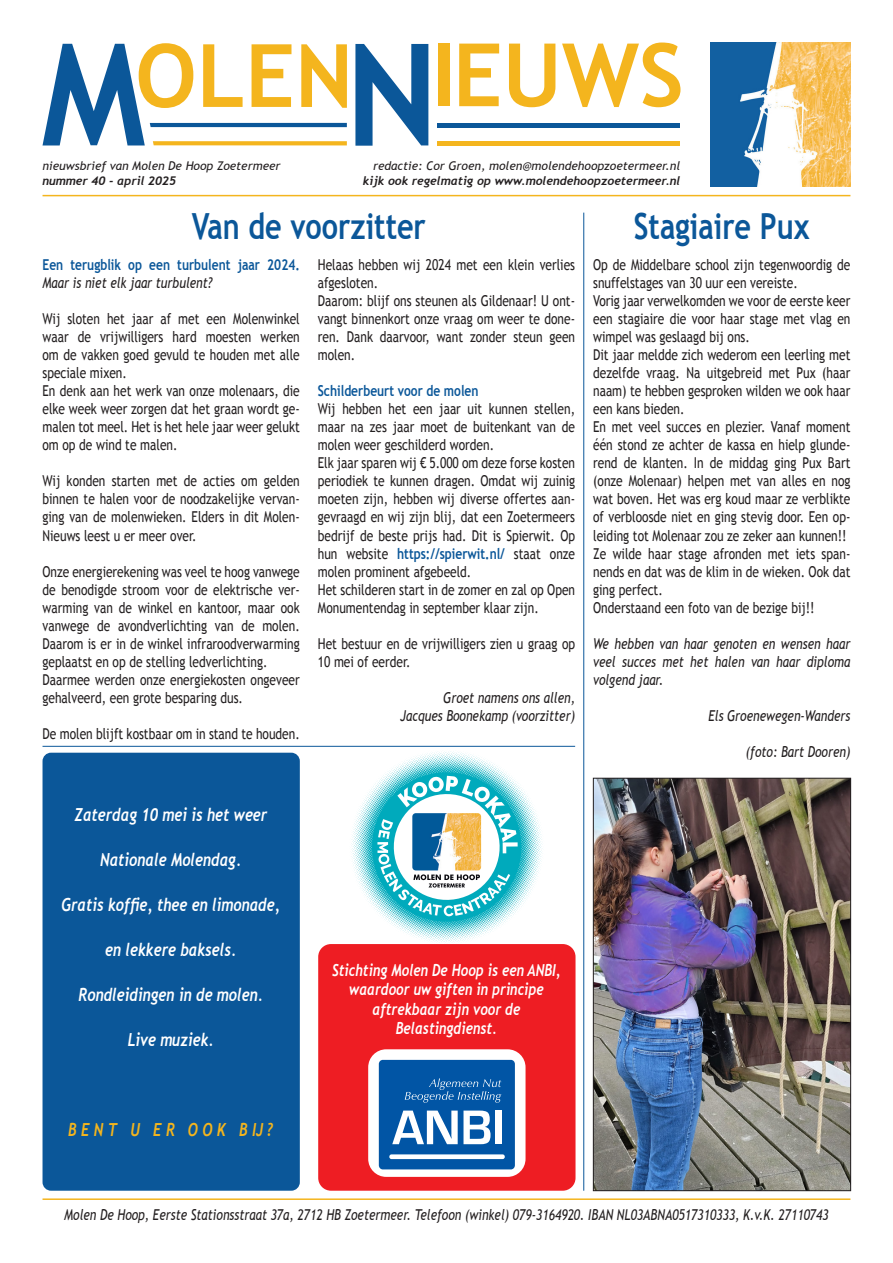
<style>
.page{position:relative;width:893px;height:1263px;background:#fff}
.page>*{position:absolute;margin:0;border:0;box-sizing:border-box;transform-origin:0 0}
.t1{font:700 36px "Trebuchet MS";color:#0b5799;scale:.8 1}
.t2{font:italic 700 18px "Trebuchet";color:#fff;scale:.8 1}
.t3{font:italic 700 18px "Trebuchet";color:#f4b51e;scale:.8 1}
.t4{font:italic 700 16.5px/19.5px "Trebuchet";color:#fff;text-align:center;scale:.8 1}
.t5{font:15px/18px "Trebuchet MS";color:#231f20;scale:.8 1}
.t6{font:italic 15px/18px "Trebuchet MS";color:#231f20;text-align:justify;scale:.8 1}
.t7{font:700 15px "Trebuchet MS";color:#0b5799;scale:.8 1}
.t8{font:italic 12px "Trebuchet MS";color:#231f20}
.t9{font:italic 700 12px "Trebuchet";color:#231f20}
.s1{font-weight:700;color:#0b5799}
</style>
<div class="page">
<img style="left:710px;top:43px;width:140px;height:143px">
<svg style="left:355px;top:44px;width:73px;height:102px"></svg>
<div style="left:438px;top:44px;width:11px;height:62px;background:#f4b51e"></div>
<svg style="left:459px;top:44px;width:40px;height:62px"></svg>
<svg style="left:509px;top:44px;width:46px;height:63px"></svg>
<svg style="left:562px;top:43px;width:118px;height:64px"></svg>
<svg style="left:43px;top:43px;width:304px;height:102px"></svg>
<hr style="left:438px;top:123px;width:242px;height:4px;background:#0b5799">
<hr style="left:438px;top:141px;width:242px;height:4px;background:#f4b51e">
<hr style="left:43px;top:195px;width:807px;height:1px;background:#f4b51e">
<hr style="left:583px;top:213px;width:1px;height:978px;background:#0b5799">
<hr style="left:43px;top:1198px;width:807px;height:2px;background:#f4b51e">
<img style="left:595px;top:780px;width:254px;height:409px">
<div style="left:593px;top:778px;width:258px;height:413px;border:1px solid #231f20"></div>
<hr style="left:43px;top:746px;width:532px;height:1px;background:#0b5799">
<div style="left:43px;top:753px;width:257px;height:438px;background:#0b5799;border-radius:9px"></div>
<svg style="left:351px;top:751px;width:192px;height:192px"></svg>
<div style="left:318px;top:944px;width:257px;height:247px;background:#ee1d23;border-radius:13px"></div>
<div style="left:368px;top:1049px;width:157px;height:128px;background:#fff;border-radius:18px"></div>
<svg style="left:379px;top:1060px;width:136px;height:109px;background:#2a70b3"></svg>
<div style="left:389px;top:1154px;width:116px;height:5px;background:#fff;border-radius:2px"></div>
<p class="t8" style="left:43px;top:159px;width:240px">nieuwsbrief van Molen De Hoop Zoetermeer</p>
<p class="t9" style="left:43px;top:173px;width:135px">nummer 40 - april 2025</p>
<p class="t8" style="left:373px;top:159px;width:309px">redactie: Cor Groen, molen@molendehoopzoetermeer.nl</p>
<p class="t9" style="left:363px;top:173px;width:319px">kijk ook regelmatig op www.molendehoopzoetermeer.nl</p>
<h1 class="t1" style="left:192px;top:204px;width:294px">Van de voorzitter</h1>
<p class="t7" style="left:43px;top:256px;width:323px">Een terugblik op een turbulent jaar 2024.</p>
<p class="t6" style="left:43px;top:274px;width:214px">Maar is niet elk jaar turbulent?</p>
<p class="t5" style="left:43px;top:310px;width:323px">Wij sloten het jaar af met een Molenwinkel waar de vrijwilligers hard moesten werken om de vakken goed gevuld te houden met alle speciale mixen.<br>En denk aan het werk van onze molenaars, die elke week weer zorgen dat het graan wordt ge&shy;malen tot meel. Het is het hele jaar weer gelukt om op de wind te malen.</p>
<p class="t5" style="left:43px;top:472px;width:323px;text-align:justify">Wij konden starten met de acties om gelden binnen te halen voor de noodzakelijke vervan&shy;ging van de molenwieken. Elders in dit Molen-Nieuws leest u er meer over.</p>
<p class="t5" style="left:43px;top:562px;width:323px">Onze energierekening was veel te hoog vanwege de benodigde stroom voor de elektrische ver&shy;warming van de winkel en kantoor, maar ook vanwege de avondverlichting van de molen.<br>Daarom is er in de winkel infraroodverwarming geplaatst en op de stelling ledverlichting.<br>Daarmee werden onze energiekosten ongeveer gehalveerd, een grote besparing dus.</p>
<p class="t5" style="left:43px;top:724px;width:323px">De molen blijft kostbaar om in stand te houden.</p>
<p class="t5" style="left:318px;top:256px;width:323px">Helaas hebben wij 2024 met een klein verlies afgesloten.<br>Daarom: blijf ons steunen als Gildenaar! U ont&shy;vangt binnenkort onze vraag om weer te done&shy;ren. Dank daarvoor, want zonder steun geen molen.</p>
<p class="t7" style="left:318px;top:382px;width:202px">Schilderbeurt voor de molen</p>
<p class="t5" style="left:318px;top:400px;width:323px">Wij hebben het een jaar uit kunnen stellen, maar na zes jaar moet de buitenkant van de molen weer geschilderd worden.<br>Elk jaar sparen wij € 5.000 om deze forse kosten periodiek te kunnen dragen. Omdat wij zuinig moeten zijn, hebben wij diverse offertes aan&shy;gevraagd en wij zijn blij, dat een Zoetermeers bedrijf de beste prijs had. Dit is Spierwit. Op hun website <span class="s1">https://spierwit.nl/</span> staat onze molen prominent afgebeeld.<br>Het schilderen start in de zomer en zal op Open Monumentendag in september klaar zijn.</p>
<p class="t5" style="left:318px;top:634px;width:323px">Het bestuur en de vrijwilligers zien u graag op<br>10 mei of eerder.</p>
<p class="t6" style="left:401px;top:688px;width:220px;text-align:right">Groet namens ons allen,<br>Jacques Boonekamp (voorzitter)</p>
<h1 class="t1" style="left:634px;top:204px;width:221px">Stagiaire Pux</h1>
<p class="t5" style="left:593px;top:256px;width:323px">Op de Middelbare school zijn tegenwoordig de snuffelstages van 30 uur een vereiste.<br>Vorig jaar verwelkomden we voor de eerste keer een stagiaire die voor haar stage met vlag en wimpel was geslaagd bij ons.<br>Dit jaar meldde zich wederom een leerling met dezelfde vraag. Na uitgebreid met Pux (haar naam) te hebben gesproken wilden we ook haar een kans bieden.<br>En met veel succes en plezier. Vanaf moment één stond ze achter de kassa en hielp glunde&shy;rend de klanten. In de middag ging Pux Bart (onze Molenaar) helpen met van alles en nog wat boven. Het was erg koud maar ze verblikte of verbloosde niet en ging stevig door. Een op&shy;leiding tot Molenaar zou ze zeker aan kunnen!!<br>Ze wilde haar stage afronden met iets span&shy;nends en dat was de klim in de wieken. Ook dat ging perfect.<br>Onderstaand een foto van de bezige bij!!</p>
<p class="t6" style="left:593px;top:634px;width:323px">We hebben van haar genoten en wensen haar veel succes met het halen van haar diploma volgend jaar.</p>
<p class="t6" style="left:708px;top:706px;width:179px">Els Groenewegen-Wanders</p>
<p class="t6" style="left:746px;top:742px;width:132px">(foto: Bart Dooren)</p>
<p class="t2" style="left:74px;top:803px;width:243px">Zaterdag 10 mei is het weer</p>
<p class="t2" style="left:100px;top:848px;width:178px">Nationale Molendag.</p>
<p class="t2" style="left:61px;top:893px;width:275px">Gratis koffie, thee en limonade,</p>
<p class="t2" style="left:105px;top:938px;width:165px">en lekkere baksels.</p>
<p class="t2" style="left:78px;top:983px;width:232px">Rondleidingen in de molen.</p>
<p class="t2" style="left:128px;top:1028px;width:109px">Live muziek.</p>
<p class="t4" style="left:332px;top:960px;width:287px">Stichting Molen De Hoop is een ANBI, waardoor uw giften in principe aftrekbaar zijn voor de<br>Belastingdienst.</p>
<p class="t3" style="left:68px;top:1118px;width:258px">B E N T U E R O O K B IJ ?</p>
<p class="t6" style="left:64px;top:1206px;width:957px">Molen De Hoop, Eerste Stationsstraat 37a, 2712 HB Zoetermeer. Telefoon (winkel) 079-3164920. IBAN NL03ABNA0517310333, K.v.K. 27110743</p>
</div>
